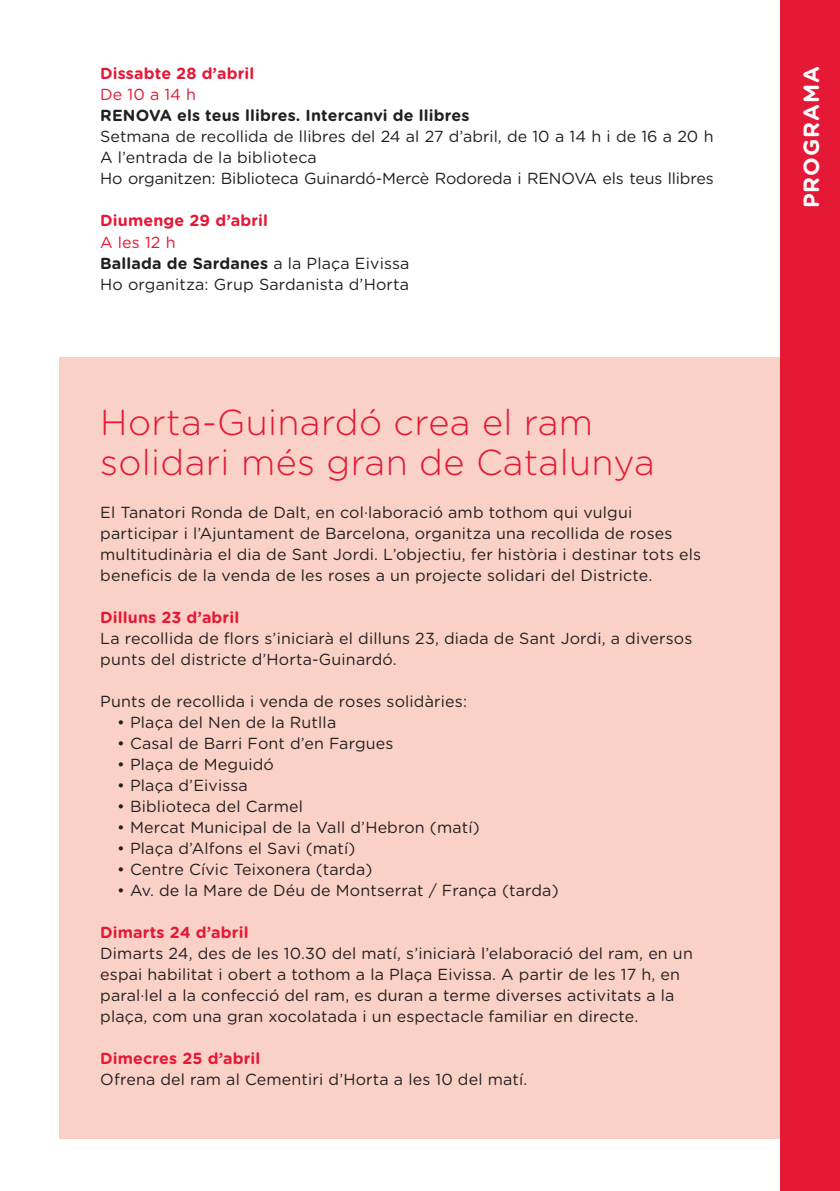
<style>
.page{position:relative;width:840px;height:1191px;background:#fff}
.page>*{position:absolute;margin:0;border:0;box-sizing:border-box;transform-origin:0 0}
.t1{font:300 36px/40px "Gotham Rounded";letter-spacing:.01em;color:#e51836}
.t2{font:700 22px "Gotham Rounded";letter-spacing:.04em;color:#fff}
.t3{font:16px/21px "Gotham Rounded";letter-spacing:.01em;color:#231f20}
.t4{font:700 16px "Gotham Rounded";letter-spacing:.01em;color:#e51836}
.t5{font:700 16px "Gotham Rounded";letter-spacing:.01em;color:#231f20}
.t6{font:16px "Gotham Rounded";letter-spacing:-.01em;color:#231f20}
.t7{font:16px "Gotham Rounded";letter-spacing:.01em;color:#e51836}
.s1{font-weight:400}
</style>
<div class="page">
<div style="left:59px;top:357px;width:721px;height:781px;background:#fad1c6"></div>
<div style="left:780px;top:0;width:59px;height:1191px;background:#e51836"></div>
<p class="t4" style="left:100px;top:62px;width:155px">Dissabte 28 d’abril</p>
<p class="t7" style="left:100px;top:84px;width:97px">De 10 a 14 h</p>
<p class="t5" style="left:100px;top:104px;width:370px">RENOVA els teus llibres. Intercanvi de llibres</p>
<p class="t3" style="left:100px;top:126px;width:614px">Setmana de recollida de llibres del 24 al 27 d’abril, de 10 a 14 h i de 16 a 20 h</p>
<p class="t3" style="left:100px;top:147px;width:218px">A l’entrada de la biblioteca</p>
<p class="t6" style="left:100px;top:168px;width:614px">Ho organitzen: Biblioteca Guinardó-Mercè Rodoreda i RENOVA els teus llibres</p>
<p class="t4" style="left:100px;top:209px;width:169px">Diumenge 29 d’abril</p>
<p class="t7" style="left:100px;top:231px;width:77px">A les 12 h</p>
<p class="t5" style="left:100px;top:251px;width:310px">Ballada de Sardanes <span class="s1">a la Plaça Eivissa</span></p>
<p class="t3" style="left:100px;top:273px;width:310px">Ho organitza: Grup Sardanista d’Horta</p>
<p class="t1" style="left:100px;top:400px;width:555px">Horta-Guinardó crea el ram solidari més gran de Catalunya</p>
<p class="t3" style="left:100px;top:501px;width:602px">El Tanatori Ronda de Dalt, en col·laboració amb tothom qui vulgui participar i l’Ajuntament de Barcelona, organitza una recollida de roses multitudinària el dia de Sant Jordi. L’objectiu, fer història i destinar tots els beneficis de la venda de les roses a un projecte solidari del Districte.</p>
<p class="t4" style="left:100px;top:605px;width:140px">Dilluns 23 d’abril</p>
<p class="t3" style="left:100px;top:627px;width:593px">La recollida de flors s’iniciarà el dilluns 23, diada de Sant Jordi, a diversos punts del districte d’Horta-Guinardó.</p>
<p class="t3" style="left:100px;top:690px;width:368px">Punts de recollida i venda de roses solidàries:</p>
<p class="t3" style="left:117px;top:711px;width:220px">• Plaça del Nen de la Rutlla</p>
<p class="t3" style="left:117px;top:732px;width:277px">• Casal de Barri Font d’en Fargues</p>
<p class="t3" style="left:117px;top:753px;width:158px">• Plaça de Meguidó</p>
<p class="t3" style="left:117px;top:774px;width:132px">• Plaça d’Eivissa</p>
<p class="t3" style="left:117px;top:795px;width:187px">• Biblioteca del Carmel</p>
<p class="t3" style="left:117px;top:816px;width:364px">• Mercat Municipal de la Vall d’Hebron (matí)</p>
<p class="t3" style="left:117px;top:837px;width:239px">• Plaça d’Alfons el Savi (matí)</p>
<p class="t3" style="left:117px;top:858px;width:256px">• Centre Cívic Teixonera (tarda)</p>
<p class="t3" style="left:117px;top:879px;width:442px">• Av. de la Mare de Déu de Montserrat / França (tarda)</p>
<p class="t4" style="left:100px;top:920px;width:150px">Dimarts 24 d’abril</p>
<p class="t3" style="left:100px;top:942px;width:593px">Dimarts 24, des de les 10.30 del matí, s’iniciarà l’elaboració del ram, en un espai habilitat i obert a tothom a la Plaça Eivissa. A partir de les 17 h, en paral·lel a la confecció del ram, es duran a terme diverses activitats a la plaça, com una gran xocolatada i un espectacle familiar en directe.</p>
<p class="t4" style="left:100px;top:1046px;width:161px">Dimecres 25 d’abril</p>
<p class="t3" style="left:100px;top:1068px;width:428px">Ofrena del ram al Cementiri d’Horta a les 10 del matí.</p>
<p class="t2" style="left:794px;top:208px;width:143px;rotate:-90deg">PROGRAMA</p>
</div>
